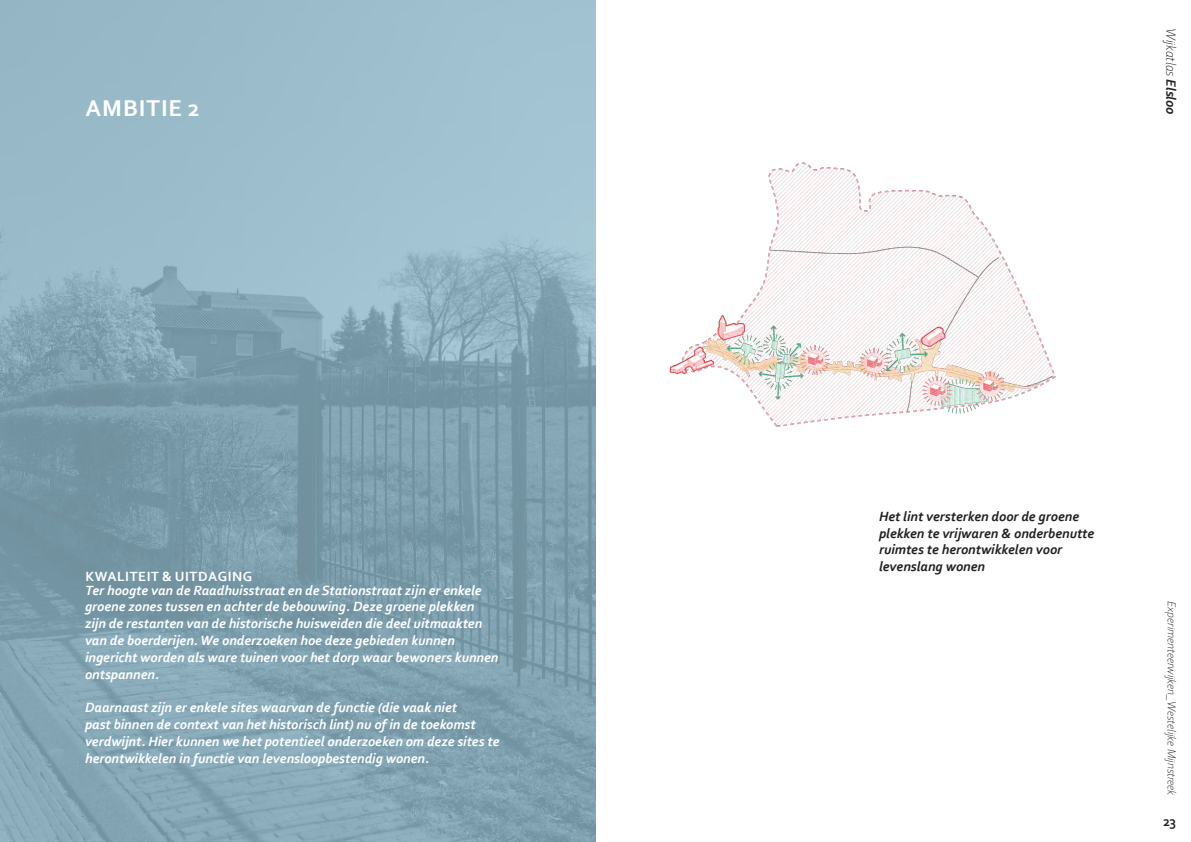
<style>
.page{position:relative;width:1191px;height:842px;background:#fff}
.page>*{position:absolute;margin:0;border:0;box-sizing:border-box;transform-origin:0 0}
.Paragraph_Style_2{font:700 24px "Corbel";letter-spacing:.04em;color:#fff}
.t1{font:italic 700 14px/16.8px "Corbel";color:#fff}
.t2{font:italic 700 14px/16.8px "Corbel";color:#231f20}
.Paragraph_Style_2-2{font:700 14px "Corbel";letter-spacing:.04em;color:#fff}
.t3{font:italic 300 14px "Corbel";color:#231f20}
.t4{font:700 14px "Corbel";color:#231f20}
.t5{font:italic 300 12px "Corbel";color:#231f20}
.s1{font-weight:700}
</style>
<div class="page">
<svg style="left:0;top:0;width:595px;height:842px;background:#89abb9"></svg>
<img style="left:669px;top:162px;width:387px;height:265px">
<p class="Paragraph_Style_2" style="left:86px;top:93px;width:116px">AMBITIE 2</p>
<p class="Paragraph_Style_2-2" style="left:85px;top:568px;width:168px">KWALITEIT &amp; UITDAGING</p>
<p class="t1" style="left:85px;top:581px;width:415px">Ter hoogte van de Raadhuisstraat en de Stationstraat zijn er enkele groene zones tussen en achter de bebouwing. Deze groene plekken zijn de restanten van de historische huisweiden die deel uitmaakten van de boerderijen. We onderzoeken hoe deze gebieden kunnen ingericht worden als ware tuinen voor het dorp waar bewoners kunnen ontspannen.</p>
<p class="t1" style="left:85px;top:699px;width:416px">Daarnaast zijn er enkele sites waarvan de functie (die vaak niet<br>past binnen de context van het historisch lint) nu of in de toekomst verdwijnt. Hier kunnen we het potentieel onderzoeken om deze sites te herontwikkelen in functie van levensloopbestendig wonen.</p>
<p class="t3" style="left:1180px;top:28px;width:88px;rotate:90deg">Wijkatlas <span class="s1">Elsloo</span></p>
<p class="t2" style="left:879px;top:507px;width:217px">Het lint versterken door de groene plekken te vrijwaren &amp; onderbenutte ruimtes te herontwikkelen voor levenslang wonen</p>
<p class="t5" style="left:1179px;top:601px;width:196px;rotate:90deg">Experimenteerwijken_Westelijke Mijnstreek</p>
<p class="t4" style="left:1163px;top:813px;width:15px">23</p>
</div>
